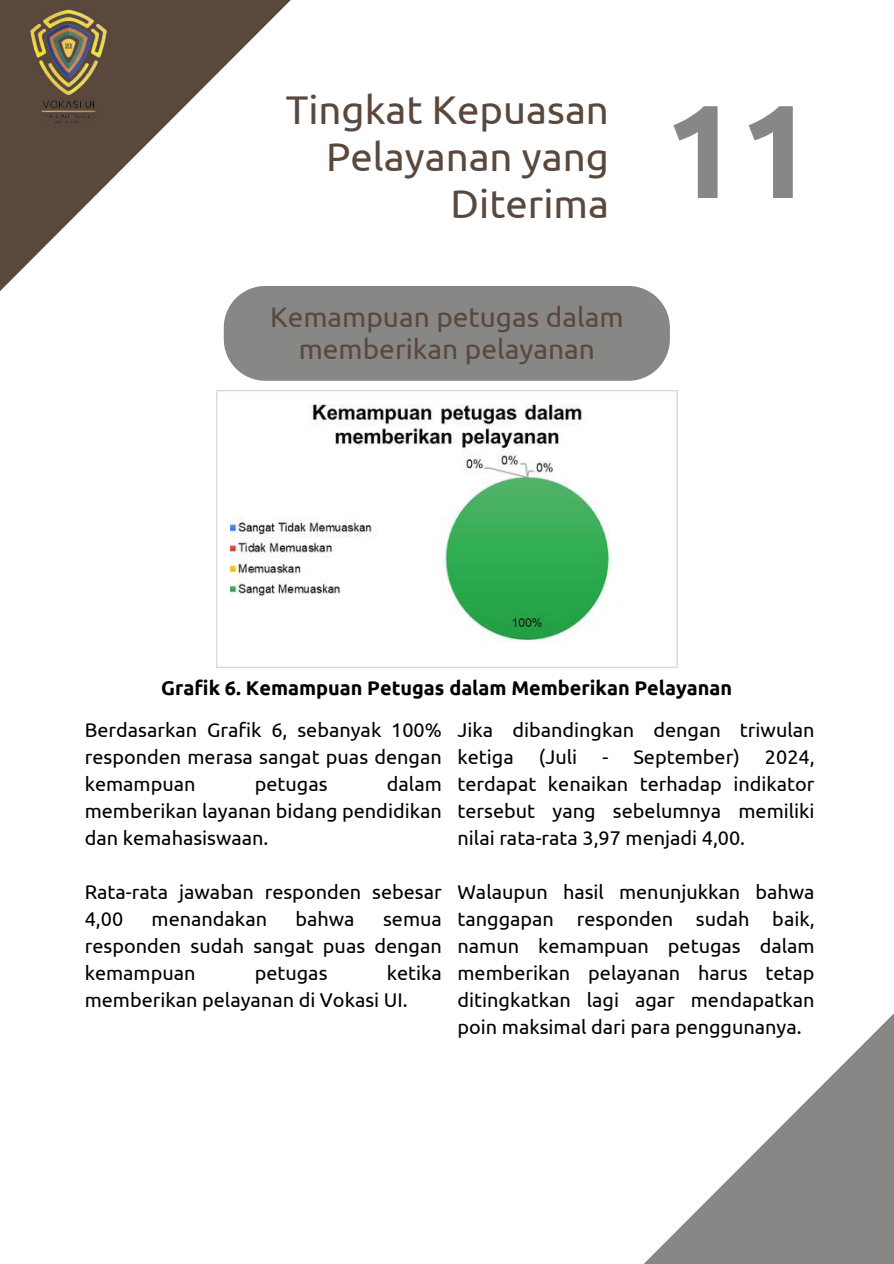
<style>
.page{position:relative;width:894px;height:1264px;background:#fff}
.page>*{position:absolute;margin:0;border:0;box-sizing:border-box;transform-origin:0 0}
.t1{font:700 132.3px "Ubuntu";color:#878885}
.t2{font:40.05px/47.2px "Ubuntu";color:#5a483d;text-align:right}
.t3{font:28.05px/32.7px "Ubuntu";color:#5a483d;text-align:center}
.t4{font:19.8px/27px "Ubuntu";color:#000;text-align:justify}
.t5{font:700 19.8px "Ubuntu";color:#000}
</style>
<div class="page">
<svg style="left:0;top:0;width:291px;height:342px"></svg>
<img style="left:0;top:0;width:135px;height:135px">
<div style="left:224px;top:286px;width:445px;height:95px;background:#878885"></div>
<svg style="left:645px;top:1014px;width:248px;height:249px"></svg>
<img style="left:216px;top:390px;width:461px;height:277px">
<h2 class="t2" style="left:285px;top:85px;width:324px">Tingkat Kepuasan<br>Pelayanan yang<br>Diterima</h2>
<h3 class="t3" style="left:270px;top:300px;width:355px">Kemampuan petugas dalam memberikan pelayanan</h3>
<h1 class="t1" style="left:664px;top:75px;width:152px">11</h1>
<p class="t5" style="left:161px;top:676px;width:572px">Grafik 6. Kemampuan Petugas dalam Memberikan Pelayanan</p>
<p class="t4" style="left:85px;top:715px;width:358px">Berdasarkan Grafik 6, sebanyak 100% responden merasa sangat puas dengan kemampuan</p>
<p class="t4" style="left:85px;top:769px;width:358px;text-indent:302px">dalam memberikan layanan bidang pendidikan dan kemahasiswaan.</p>
<p class="t4" style="left:85px;top:877px;width:358px">Rata-rata jawaban responden sebesar<br>4,00</p>
<p class="t4" style="left:255px;top:769px;width:74px">petugas</p>
<p class="t4" style="left:151px;top:904px;width:117px">menandakan</p>
<p class="t4" style="left:295px;top:904px;width:61px">bahwa</p>
<p class="t4" style="left:85px;top:904px;width:358px;text-indent:298px">semua responden sudah sangat puas dengan kemampuan</p>
<p class="t4" style="left:85px;top:958px;width:358px;text-indent:302px">ketika memberikan pelayanan di Vokasi UI.</p>
<p class="t4" style="left:254px;top:958px;width:74px">petugas</p>
<p class="t4" style="left:457px;top:715px;width:358px">Jika dibandingkan dengan triwulan ketiga</p>
<p class="t4" style="left:539px;top:742px;width:40px">(Juli</p>
<p class="t4" style="left:602px;top:742px;width:139px">- September)</p>
<p class="t4" style="left:457px;top:742px;width:358px;text-indent:307px">2024, terdapat kenaikan terhadap indikator tersebut yang sebelumnya memiliki nilai rata-rata 3,97 menjadi 4,00.</p>
<p class="t4" style="left:457px;top:877px;width:358px">Walaupun hasil menunjukkan bahwa tanggapan responden sudah baik, namun kemampuan petugas dalam memberikan pelayanan harus tetap ditingkatkan lagi agar mendapatkan poin maksimal dari para penggunanya.</p>
</div>
